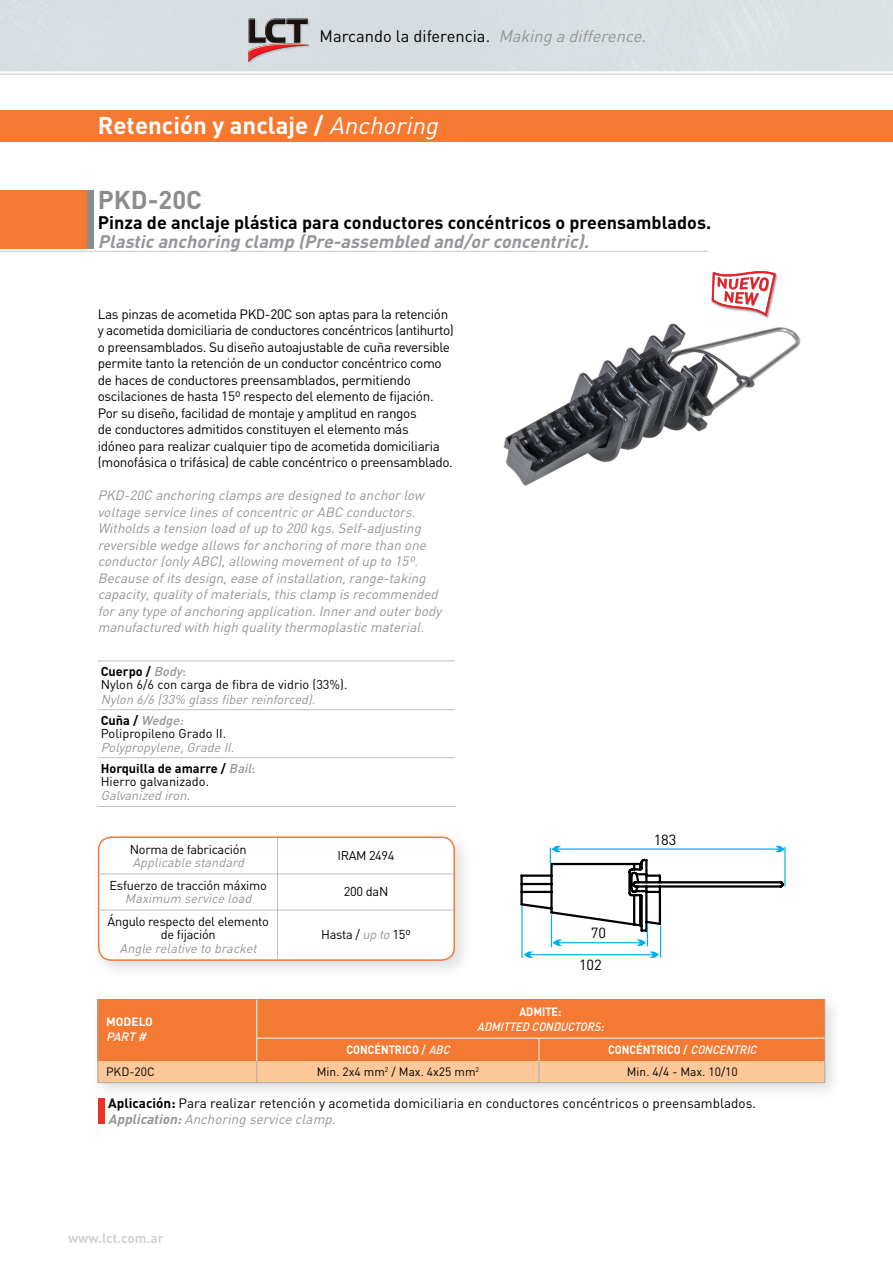
<style>
.page{position:relative;width:893px;height:1263px;background:#fff}
.page>*{position:absolute;margin:0;border:0;box-sizing:border-box;transform-origin:0 0}
.t1{font:700 25.5px "DIN";color:#8a8c8e}
.t2{font:700 24px "DIN";color:#fff}
.t3{font:700 18px "DIN";color:#000}
.t4{font:italic 700 18px "DIN";color:#939598}
.t5{font:16.5px "DIN";color:#000}
.t6{font:14.55px/31.5px "DIN";color:#000;text-align:right}
.t7{font:13.5px/16.5px "DIN";letter-spacing:-.025em;color:#000}
.t8{font:italic 13.5px/16.5px "DIN";color:#939598}
.t9{font:13.5px/15.8px "DIN";color:#000}
.t10{font:700 13.5px "DIN";color:#d1d3d4}
.t11{font:italic 12.75px/21px "DIN";color:#939598}
.t12{font:12.75px/13.5px "DIN";letter-spacing:-.02em;color:#000;text-align:center}
.t13{font:12.75px/13.5px "DIN";color:#000}
.t14{font:12.6px "DIN";letter-spacing:-.03em;color:#000}
.t15{font:12px "DIN";color:#000}
.t16{font:700 12px "DIN";color:#fff;scale:.9 1}
.t17{font:italic 500 12px "DIN";color:#fff;scale:.9 1}
.t18{font:700 12px "DIN";color:#fff}
.t19{font:italic 500 12px "DIN";color:#fff}
.s1{font-style:italic;color:#939598}
.s2{font-weight:400;font-style:italic}
.s3{font-weight:700}
.s4{font-weight:500;font-style:italic;color:#939598}
.s5{font-weight:500;color:#939598}
.s6{font-weight:700;font-style:normal;color:#000}
.s7{font-weight:500}
.s8{font-weight:500;font-style:normal}
.s9{font-weight:500;font-style:italic}
.s10{font-weight:700;font-style:italic;color:#939598}
</style>
<div class="page">
<div style="left:0;top:190px;width:88px;height:58px;background:#f47932"></div>
<hr style="left:0;top:251px;width:708px;height:1px;background:#c7c8ca">
<div style="left:88px;top:190px;width:6px;height:58px;background:#8a8c8e"></div>
<hr style="left:892px;top:190px;width:1px;height:58px;background:#f47932">
<div style="left:91px;top:993px;width:752px;height:108px;background:#000;opacity:.13"></div>
<hr style="left:0;top:74px;width:893px;height:1px;background:#c7c8ca">
<img style="left:243px;top:14px;width:72px;height:51px">
<div style="left:0;top:110px;width:893px;height:31px;background:#f47932"></div>
<img style="left:503px;top:323px;width:298px;height:163px">
<svg style="left:711px;top:271px;width:66px;height:46px"></svg>
<div style="left:98px;top:1098px;width:6px;height:26px;background:#ee3124"></div>
<div style="left:98px;top:1039px;width:727px;height:22px;background:#f47932"></div>
<div style="left:98px;top:1061px;width:727px;height:21px;background:#fcc799"></div>
<div style="left:98px;top:999px;width:727px;height:61px;background:#f47932"></div>
<hr style="left:824px;top:999px;width:1px;height:84px;background:#a7a9ac">
<hr style="left:98px;top:999px;width:1px;height:84px;background:#a7a9ac">
<svg style="left:256px;top:1060px;width:1px;height:22px"></svg>
<hr style="left:256px;top:999px;width:1px;height:61px;background:#fff">
<hr style="left:98px;top:1082px;width:727px;height:1px;background:#a7a9ac">
<hr style="left:98px;top:709px;width:357px;height:1px;background:#bcbec0">
<hr style="left:98px;top:757px;width:357px;height:1px;background:#bcbec0">
<hr style="left:98px;top:806px;width:357px;height:1px;background:#bcbec0">
<hr style="left:98px;top:661px;width:357px;height:1px;background:#bcbec0">
<svg style="left:520px;top:846px;width:266px;height:112px"></svg>
<hr style="left:257px;top:1038px;width:567px;height:1px;background:#fff">
<svg style="left:539px;top:1038px;width:1px;height:44px"></svg>
<div style="left:91px;top:830px;width:382px;height:149px;background:#000;opacity:.13"></div>
<div style="left:99px;top:837px;width:355px;height:123px;background:#fff;border-radius:13px"></div>
<div style="left:98px;top:836px;width:357px;height:125px;border:2px solid #f47932;border-radius:13px"></div>
<hr style="left:99px;top:874px;width:354px;height:1px;background:#bcbec0">
<hr style="left:99px;top:910px;width:354px;height:1px;background:#bcbec0">
<hr style="left:277px;top:838px;width:1px;height:121px;background:#bcbec0">
<p class="t5" style="left:320px;top:26px;width:332px">Marcando la diferencia. <span class="s1">Making a difference.</span></p>
<h2 class="t2" style="left:98px;top:109px;width:348px">Retención y anclaje / <span class="s2">Anchoring</span></h2>
<h1 class="t1" style="left:98px;top:183px;width:106px">PKD-20C</h1>
<h3 class="t3" style="left:98px;top:211px;width:615px">Pinza de anclaje plástica para conductores concéntricos o preensamblados.</h3>
<h3 class="t4" style="left:98px;top:230px;width:497px">Plasticanchoring clamp (Pre-assembled and/orconcentric).</h3>
<p class="t7" style="left:98px;top:305px;width:358px">Las pinzas de acometida PKD-20C son aptas para la retención y acometida domiciliaria de conductores concéntricos (antihurto) o preensamblados. Su diseño autoajustable de cuña reversible permite tanto la retención de un conductor concéntrico como de haces de conductores preensamblados, permitiendo oscilaciones de hasta 15º respecto del elemento de fijación.<br>Por su diseño, facilidad de montaje y amplitud en rangos<br>de conductores admitidos constituyen el elemento más<br>idóneo para realizar cualquier tipo de acometida domiciliaria (monofásica o trifásica) de cable concéntrico o preensamblado.</p>
<p class="t8" style="left:98px;top:487px;width:349px">PKD-20C anchoring clamps are designed to anchorlow voltage service lines ofconcentric orABC conductors.<br>Witholds a tension load ofup to 200 kgs.Self-adjusting reversible wedge allows foranchoring ofmore than one conductor(onlyABC),allowing movementofup to 15º.<br>Because ofits design,ease ofinstallation,range-taking capacity,qualityofmaterials,this clamp is recommended foranytype ofanchoring application.Innerand outerbody manufactured with high qualitythermoplastic material.</p>
<p class="t13" style="left:101px;top:664px;width:248px"><span class="s3">Cuerpo /</span> <span class="s4">Body</span><span class="s5">:<br></span>Nylon 6/6 con carga de fibra de vidrio (33%).</p>
<p class="t11" style="left:101px;top:688px;width:219px">Nylon 6/6 (33% glass fiberreinforced).<br><span class="s6">C u ñ a /</span> <span class="s7">Wedge:</span></p>
<p class="t13" style="left:101px;top:727px;width:127px">Polipropileno Grado II.</p>
<p class="t11" style="left:101px;top:736px;width:156px">Polypropylene,Grade II.<br><span class="s6">Horquilla de amarre /</span> <span class="s7">Bail</span><span class="s8">:</span></p>
<p class="t13" style="left:101px;top:775px;width:110px">Hierro galvanizado.</p>
<p class="t11" style="left:101px;top:785px;width:94px">Galvanized iron.</p>
<p class="t12" style="left:130px;top:842px;width:118px">Norma de fabricación</p>
<p class="t11" style="left:132px;top:852px;width:116px">Applicable standard</p>
<p class="t12" style="left:110px;top:878px;width:159px">Esfuerzo de tracción máximo</p>
<p class="t11" style="left:125px;top:888px;width:131px">Maximum service load</p>
<p class="t12" style="left:108px;top:914px;width:163px">Ángulo respecto del elemento de fijación</p>
<p class="t11" style="left:120px;top:937px;width:142px">Angle relative to bracket</p>
<p class="t14" style="left:338px;top:848px;width:58px">IRAM 2494</p>
<p class="t12" style="left:344px;top:885px;width:46px">200 daN</p>
<p class="t12" style="left:321px;top:927px;width:91px">Hasta / <span class="s1">up to</span>15º</p>
<p class="t6" style="left:579px;top:917px;width:29px">70<br>102</p>
<p class="t6" style="left:654px;top:824px;width:24px">183</p>
<p class="t18" style="left:106px;top:1014px;width:48px">MODELO</p>
<p class="t19" style="left:106px;top:1029px;width:45px">PART #</p>
<p class="t15" style="left:106px;top:1064px;width:50px">PKD-20C</p>
<p class="t16" style="left:519px;top:1004px;width:48px">ADMITE:</p>
<p class="t17" style="left:477px;top:1019px;width:146px">ADMITTED CONDUCTORS:</p>
<p class="t16" style="left:347px;top:1042px;width:120px">CONCÉNTRICO / <span class="s9">ABC</span></p>
<p class="t16" style="left:608px;top:1042px;width:170px">CONCÉNTRICO / <span class="s9">CONCENTRIC</span></p>
<p class="t15" style="left:317px;top:1064px;width:164px">Min. 2x4 mm<sup>2</sup> / Max. 4x25 mm<sup>2</sup></p>
<p class="t15" style="left:627px;top:1064px;width:113px">Min. 4/4 - Max. 10/10</p>
<p class="t9" style="left:108px;top:1095px;width:649px"><span class="s3">Aplicación:</span> Para realizar retención y acometida domiciliaria en conductores concéntricos o preensamblados.<br><span class="s10">Application:</span><span class="s1">Anchoring service clamp.</span></p>
<p class="t10" style="left:68px;top:1229px;width:97px">www.lct.com.ar</p>
</div>
